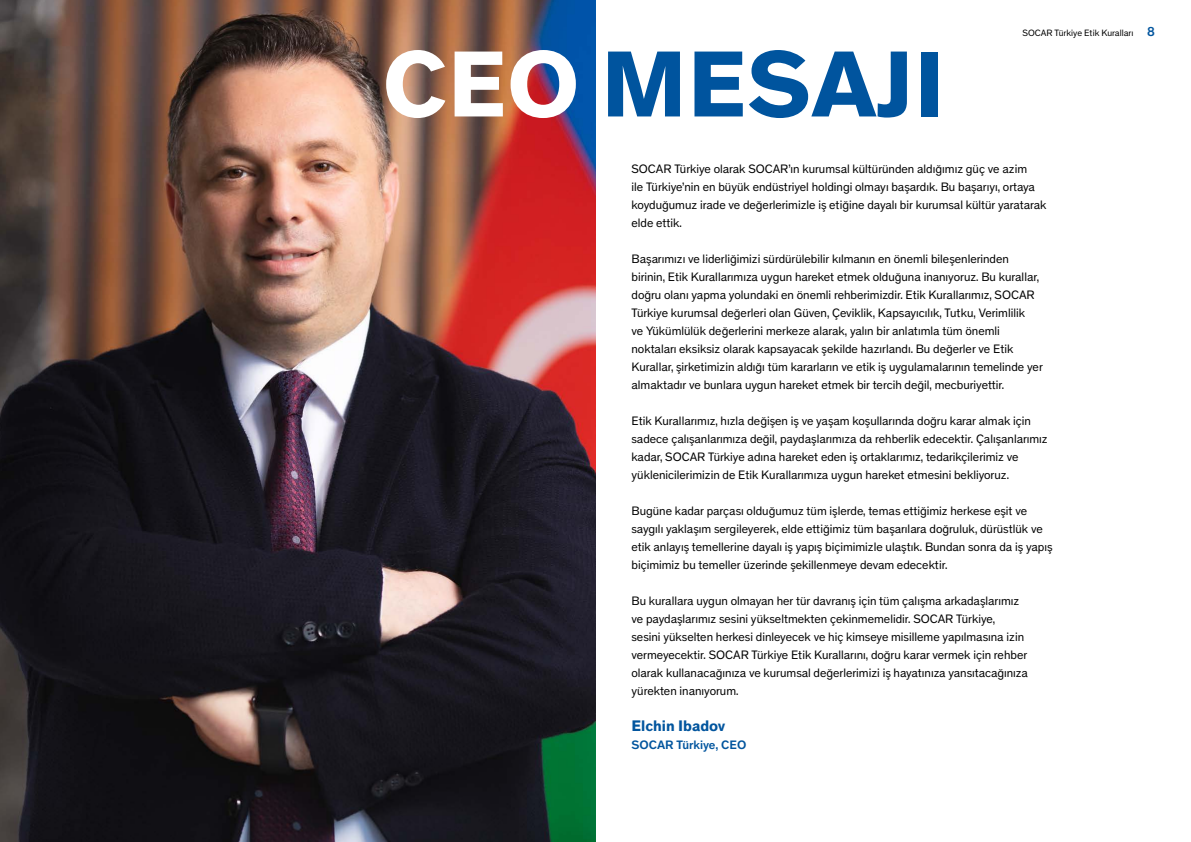
<style>
.page{position:relative;width:1191px;height:842px;background:#fff}
.page>*{position:absolute;margin:0;border:0;box-sizing:border-box;transform-origin:0 0}
.t1{font:700 91.9px "SOCAR";color:#00549e}
.t2{font:700 15px "SOCAR";color:#02559e}
.t3{font:12px/18px "SOCAR";color:#000}
.t4{font:500 12px "SOCAR";color:#02559e}
.t5{font:9px "SOCAR";color:#000}
.s1{color:#fff}
.s2{font-weight:500;font-size:13px;color:#02559e}
</style>
<div class="page">
<img style="left:0;top:0;width:595px;height:842px">
<h1 class="t1" style="left:382px;top:31px;width:564px"><span class="s1">CEO</span> MESAJI</h1>
<p class="t5" style="left:1022px;top:28px;width:134px">SOCAR Türkiye Etik Kuralları <span class="s2">8</span></p>
<p class="t3" style="left:631px;top:160px;width:416px">SOCAR Türkiye olarak SOCAR’ın kurumsal kültüründen aldığımız güç ve azim<br>ile Türkiye’nin en büyük endüstriyel holdingi olmayı başardık. Bu başarıyı, ortaya koyduğumuz irade ve değerlerimizle iş etiğine dayalı bir kurumsal kültür yaratarak elde ettik.</p>
<p class="t3" style="left:631px;top:250px;width:413px">Başarımızı ve liderliğimizi sürdürülebilir kılmanın en önemli bileşenlerinden birinin, Etik Kurallarımıza uygun hareket etmek olduğuna inanıyoruz. Bu kurallar, doğru olanı yapma yolundaki en önemli rehberimizdir. Etik Kurallarımız, SOCAR Türkiye kurumsal değerleri olan Güven, Çeviklik, Kapsayıcılık, Tutku, Verimlilik<br>ve Yükümlülük değerlerini merkeze alarak, yalın bir anlatımla tüm önemli noktaları eksiksiz olarak kapsayacak şekilde hazırlandı. Bu değerler ve Etik Kurallar, şirketimizin aldığı tüm kararların ve etik iş uygulamalarının temelinde yer almaktadır ve bunlara uygun hareket etmek bir tercih değil, mecburiyettir.</p>
<p class="t3" style="left:631px;top:412px;width:418px">Etik Kurallarımız, hızla değişen iş ve yaşam koşullarında doğru karar almak için sadece çalışanlarımıza değil, paydaşlarımıza da rehberlik edecektir. Çalışanlarımız kadar, SOCAR Türkiye adına hareket eden iş ortaklarımız, tedarikçilerimiz ve yüklenicilerimizin de Etik Kurallarımıza uygun hareket etmesini bekliyoruz.</p>
<p class="t3" style="left:631px;top:502px;width:422px">Bugüne kadar parçası olduğumuz tüm işlerde, temas ettiğimiz herkese eşit ve saygılı yaklaşım sergileyerek, elde ettiğimiz tüm başarılara doğruluk, dürüstlük ve etik anlayış temellerine dayalı iş yapış biçimimizle ulaştık. Bundan sonra da iş yapış biçimimiz bu temeller üzerinde şekillenmeye devam edecektir.</p>
<p class="t3" style="left:631px;top:592px;width:398px">Bu kurallara uygun olmayan her tür davranış için tüm çalışma arkadaşlarımız ve paydaşlarımız sesini yükseltmekten çekinmemelidir. SOCAR Türkiye,<br>sesini yükselten herkesi dinleyecek ve hiç kimseye misilleme yapılmasına izin vermeyecektir. SOCAR Türkiye Etik Kurallarını, doğru karar vermek için rehber olarak kullanacağınıza ve kurumsal değerlerimizi iş hayatınıza yansıtacağınıza yürekten inanıyorum.</p>
<p class="t2" style="left:631px;top:717px;width:95px">Elchin Ibadov</p>
<p class="t4" style="left:631px;top:738px;width:116px">SOCAR Türkiye, CEO</p>
</div>
